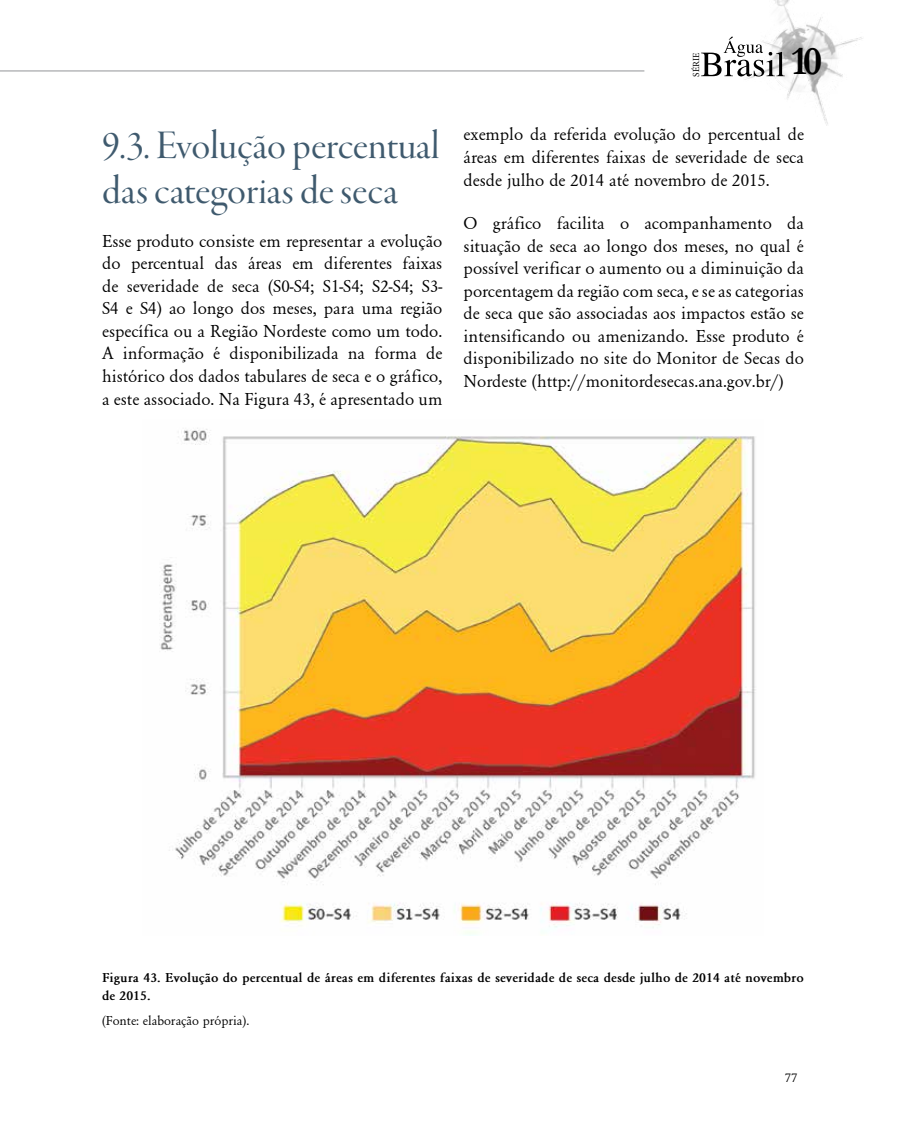
<style>
.page{position:relative;width:906px;height:1136px;background:#fff}
.page>*{position:absolute;margin:0;border:0;box-sizing:border-box;transform-origin:0 0}
.t1{font:42px/45px "Garamond Premr Pro Disp";color:#3f5a6e}
.t2{font:700 40.8px "Garamond";color:#000}
.t3{font:18px/22.5px "Garamond";color:#000;text-align:justify}
.t4{font:700 13.5px/18px "Garamond";color:#000}
.t5{font:13.5px "Garamond";color:#000}
.t6{font:9.3px "Minion Pro";letter-spacing:-.005em;color:#000}
</style>
<div class="page">
<img style="left:745px;top:0;width:118px;height:126px">
<svg style="left:701px;top:37px;width:83px;height:39px"></svg>
<hr style="left:0;top:71px;width:644px;height:1px;background:#939598">
<img style="left:159px;top:428px;width:597px;height:506px">
<h1 class="t1" style="left:102px;top:124px;width:339px">9.3. Evolução percentual das categorias de seca</h1>
<p class="t3" style="left:102px;top:230px;width:342px">Esse produto consiste em representar a evolução do percentual das áreas em diferentes faixas de severidade de seca (S0-S4; S1-S4; S2-S4; S3- S4 e S4) ao longo dos meses, para uma região específica ou a Região Nordeste como um todo.<br>A informação é disponibilizada na forma de histórico dos dados tabulares de seca e o gráfico, a este associado. Na Figura 43, é apresentado um</p>
<p class="t6" style="left:690px;top:76px;width:25px;rotate:-90deg">SÉRIE</p>
<h2 class="t2" style="left:791px;top:33px;width:33px">10</h2>
<p class="t3" style="left:463px;top:123px;width:342px">exemplo da referida evolução do percentual de áreas em diferentes faixas de severidade de seca desde julho de 2014 até novembro de 2015.</p>
<p class="t3" style="left:463px;top:212px;width:342px">O gráfico facilita o acompanhamento da situação de seca ao longo dos meses, no qual é possível verificar o aumento ou a diminuição da porcentagem da região com seca, e se as categorias de seca que são associadas aos impactos estão se intensificando ou amenizando. Esse produto é disponibilizado no site do Monitor de Secas do Nordeste (http://monitordesecas.ana.gov.br/)</p>
<p class="t4" style="left:102px;top:968px;width:703px">Figura 43. Evolução do percentual de áreas em diferentes faixas de severidade de seca desde julho de 2014 até novembro de 2015.</p>
<p class="t5" style="left:102px;top:1012px;width:149px">(Fonte: elaboração própria).</p>
<p class="t5" style="left:785px;top:1069px;width:14px">77</p>
</div>
